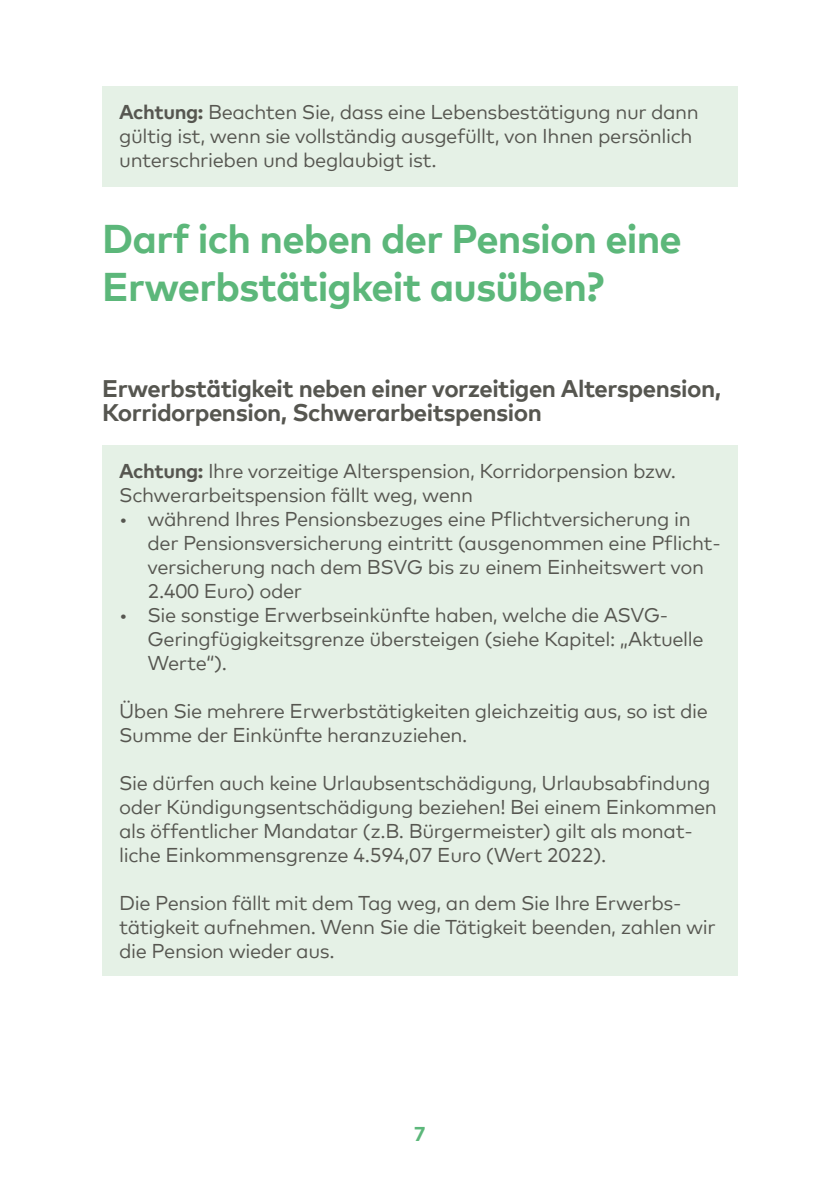
<style>
.page{position:relative;width:840px;height:1191px;background:#fff}
.page>*{position:absolute;margin:0;border:0;box-sizing:border-box;transform-origin:0 0}
.t1{font:700 40px/48px "Mark Offc Pro";letter-spacing:-.02em;color:#5cb77a}
.t2{font:700 24px/24px "Mark Offc Pro";letter-spacing:-.02em;color:#565650}
.t3{font:20px/24px "Mark Offc Pro";letter-spacing:-.02em;color:#565650}
.t4{font:700 20px "Mark Offc Pro";color:#5cb77a}
.s1{font-weight:700}
</style>
<div class="page">
<div style="left:102px;top:86px;width:635px;height:100px;background:#e5f1e6"></div>
<div style="left:102px;top:445px;width:635px;height:530px;background:#e5f1e6"></div>
<p class="t3" style="left:119px;top:98px;width:581px"><span class="s1">Achtung:</span> Beachten Sie, dass eine Lebensbestätigung nur dann gültig ist, wenn sie vollständig ausgefüllt, von Ihnen persönlich unterschrieben und beglaubigt ist.</p>
<h1 class="t1" style="left:102px;top:212px;width:581px">Darf ich neben der Pension eine<br>Erwerbstätigkeit ausüben?</h1>
<p class="t2" style="left:102px;top:375px;width:620px">Erwerbstätigkeit neben einer vorzeitigen Alterspension,<br>Korridorpension, Schwerarbeitspension</p>
<p class="t3" style="left:119px;top:457px;width:558px"><span class="s1">Achtung:</span> Ihre vorzeitige Alterspension, Korridorpension bzw.<br>Schwerarbeitspension fällt weg, wenn</p>
<p class="t3" style="left:147px;top:505px;width:574px;text-indent:-28px">• während Ihres Pensionsbezuges eine Pflichtversicherung in der Pensionsversicherung eintritt (ausgenommen eine Pflicht&shy;versicherung nach dem BSVG bis zu einem Einheitswert von 2.400 Euro) oder</p>
<p class="t3" style="left:147px;top:601px;width:557px;text-indent:-28px">• Sie sonstige Erwerbseinkünfte haben, welche die ASVG-<br>Geringfügigkeitsgrenze übersteigen (siehe Kapitel: „Aktuelle<br>Werte“).</p>
<p class="t3" style="left:119px;top:697px;width:590px">Üben Sie mehrere Erwerbstätigkeiten gleichzeitig aus, so ist die<br>Summe der Einkünfte heranzuziehen.</p>
<p class="t3" style="left:119px;top:769px;width:599px">Sie dürfen auch keine Urlaubsentschädigung, Urlaubsabfindung oder Kündigungsentschädigung beziehen! Bei einem Einkommen als öffentlicher Mandatar (z.B. Bürgermeister) gilt als monat&shy;liche Einkommensgrenze 4.594,07 Euro (Wert 2022).</p>
<p class="t3" style="left:119px;top:889px;width:597px">Die Pension fällt mit dem Tag weg, an dem Sie Ihre Erwerbs&shy;tätigkeit aufnehmen. Wenn Sie die Tätigkeit beenden, zahlen wir die Pension wieder aus.</p>
<p class="t4" style="left:414px;top:1119px;width:13px">7</p>
</div>
